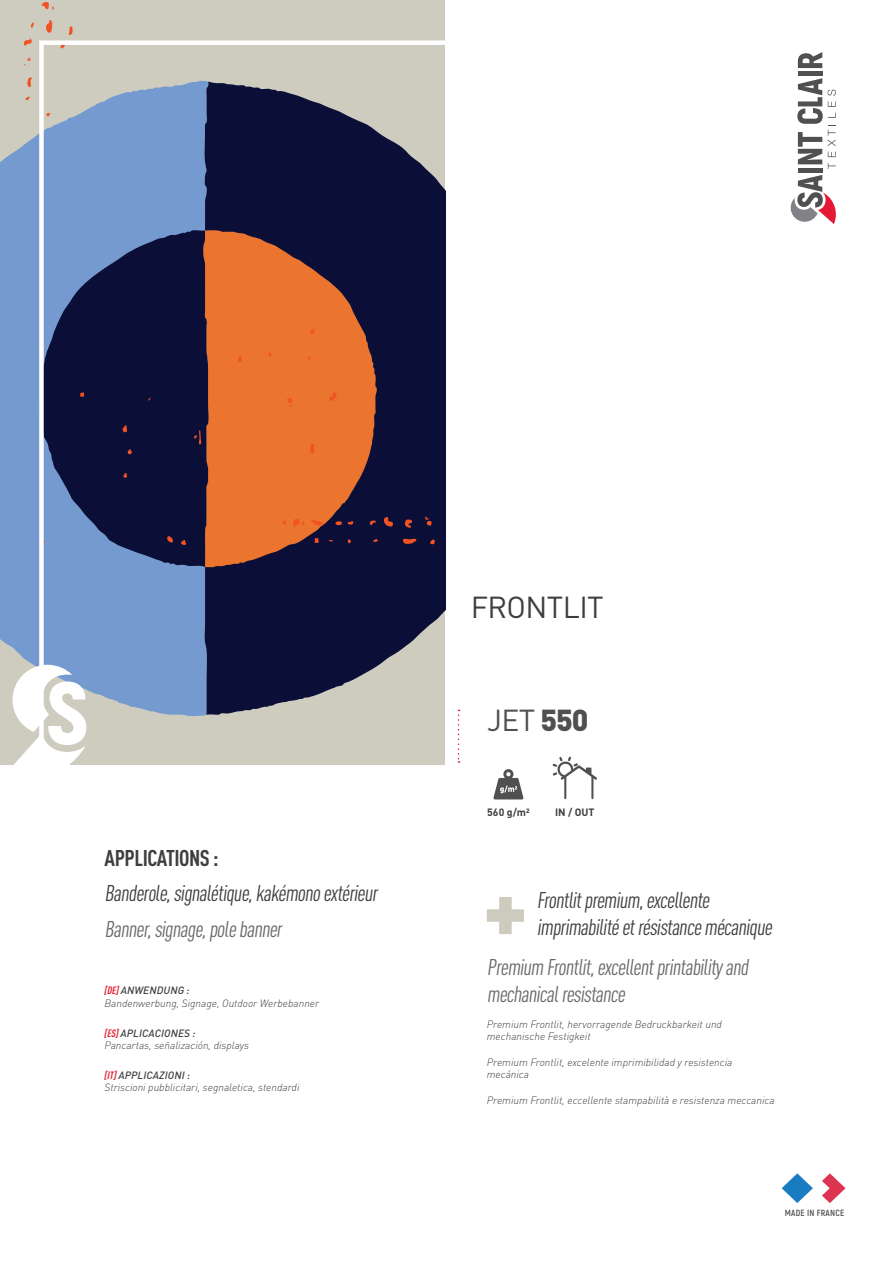
<style>
.page{position:relative;width:892px;height:1263px;background:#fff}
.page>*{position:absolute;margin:0;border:0;box-sizing:border-box;transform-origin:0 0}
.t1{font:30px "DIN Pro";letter-spacing:-.02em;color:#3e3e3f}
.t2{font:30px "DIN Pro";color:#505052}
.t3{font:condensed 22.5px/27px "DIN Pro";color:#3e3e3f}
.t4{font:condensed 22.5px/27px "DIN Pro";color:#69696c}
.t5{font:700 condensed 22.5px "DIN Pro";letter-spacing:-.02em;color:#3e3e3f}
.t6{font:500 13.95px "Avenir LT Std";color:#3f433f}
.t7{font:italic 300 10.5px/12.6px "DIN Pro";color:#3e3e3f}
.t8{font:700 10.5px "DIN Pro";color:#3e3e3f}
.t9{font:700 9px "Akrobat";letter-spacing:.025em;color:#505052}
.s1{font-weight:700;font-stretch:condensed;color:#e41d2f}
.s2{font-weight:500}
.s3{font-weight:900}
</style>
<div class="page">
<svg style="left:781px;top:1173px;width:64px;height:30px"></svg>
<svg style="left:457px;top:709px;width:2px;height:53px"></svg>
<div style="left:0;top:0;width:445px;height:765px;background:#cdccbf"></div>
<svg style="left:0;top:81px;width:209px;height:635px;background:#7d9fce"></svg>
<svg style="left:203px;top:82px;width:242px;height:633px;fill:#0b0f38"></svg>
<svg style="left:44px;top:230px;width:159px;height:337px;background:#202b57"></svg>
<svg style="left:203px;top:230px;width:174px;height:337px;background:#b75d30"></svg>
<svg style="left:430px;top:539px;width:6px;height:5px"></svg>
<svg style="left:404px;top:519px;width:8px;height:9px"></svg>
<svg style="left:383px;top:517px;width:10px;height:10px"></svg>
<svg style="left:402px;top:538px;width:14px;height:6px"></svg>
<svg style="left:425px;top:516px;width:6px;height:10px"></svg>
<svg style="left:307px;top:356px;width:3px;height:5px"></svg>
<svg style="left:310px;top:444px;width:4px;height:9px"></svg>
<svg style="left:310px;top:329px;width:4px;height:6px"></svg>
<svg style="left:369px;top:520px;width:7px;height:6px"></svg>
<svg style="left:286px;top:397px;width:7px;height:11px"></svg>
<svg style="left:293px;top:519px;width:11px;height:8px"></svg>
<svg style="left:329px;top:392px;width:8px;height:9px"></svg>
<svg style="left:347px;top:539px;width:3px;height:4px"></svg>
<svg style="left:371px;top:539px;width:6px;height:3px"></svg>
<svg style="left:311px;top:518px;width:13px;height:7px"></svg>
<svg style="left:314px;top:538px;width:5px;height:5px"></svg>
<svg style="left:335px;top:521px;width:18px;height:4px"></svg>
<svg style="left:283px;top:520px;width:3px;height:4px"></svg>
<svg style="left:24px;top:38px;width:8px;height:8px"></svg>
<svg style="left:25px;top:95px;width:6px;height:6px"></svg>
<svg style="left:24px;top:57px;width:7px;height:10px"></svg>
<svg style="left:268px;top:352px;width:3px;height:4px"></svg>
<svg style="left:122px;top:424px;width:6px;height:8px"></svg>
<svg style="left:26px;top:77px;width:6px;height:11px"></svg>
<svg style="left:123px;top:472px;width:5px;height:6px"></svg>
<svg style="left:126px;top:447px;width:6px;height:7px"></svg>
<svg style="left:80px;top:392px;width:5px;height:5px"></svg>
<svg style="left:238px;top:356px;width:4px;height:6px"></svg>
<svg style="left:194px;top:430px;width:7px;height:14px"></svg>
<svg style="left:181px;top:540px;width:6px;height:6px"></svg>
<svg style="left:166px;top:533px;width:7px;height:10px"></svg>
<svg style="left:30px;top:23px;width:4px;height:5px"></svg>
<svg style="left:41px;top:2px;width:13px;height:8px"></svg>
<svg style="left:68px;top:26px;width:5px;height:9px"></svg>
<svg style="left:60px;top:45px;width:5px;height:4px"></svg>
<svg style="left:45px;top:112px;width:6px;height:6px"></svg>
<svg style="left:46px;top:20px;width:6px;height:13px"></svg>
<svg style="left:487px;top:897px;width:36px;height:37px"></svg>
<svg style="left:7px;top:664px;width:79px;height:101px"></svg>
<div style="left:797px;top:168px;width:25px;height:5px;background:#505052"></div>
<div style="left:797px;top:71px;width:25px;height:5px;background:#505052"></div>
<svg style="left:797px;top:52px;width:25px;height:16px"></svg>
<svg style="left:790px;top:175px;width:45px;height:49px"></svg>
<svg style="left:797px;top:78px;width:38px;height:91px"></svg>
<div style="left:39px;top:40px;width:811px;height:750px;border:4px solid #fff"></div>
<svg style="left:493px;top:769px;width:30px;height:30px"></svg>
<svg style="left:552px;top:756px;width:44px;height:43px"></svg>
<h2 class="t5" style="left:105px;top:840px;width:115px">APPLICATIONS :</h2>
<h2 class="t3" style="left:104px;top:878px;width:278px">Banderole,signalétique,kakémonoextérieur</h2>
<h2 class="t4" style="left:104px;top:913px;width:183px">Banner,signage,polebanner</h2>
<p class="t7" style="left:104px;top:983px;width:216px"><span class="s1">[DE]</span> <span class="s2">ANWENDUNG :<br></span>Bandenwerbung, Signage, Outdoor Werbebanner</p>
<p class="t7" style="left:104px;top:1025px;width:146px"><span class="s1">[ES]</span> <span class="s2">APLICACIONES :<br></span>Pancartas, señalización, displays</p>
<p class="t7" style="left:104px;top:1067px;width:196px"><span class="s1">[IT]</span> <span class="s2">APPLICAZIONI :<br></span>Striscioni pubblicitari, segnaletica, stendardi</p>
<h1 class="t1" style="left:470px;top:583px;width:134px">FRONTLIT</h1>
<h1 class="t2" style="left:487px;top:696px;width:103px">JET <span class="s3">550</span></h1>
<p class="t8" style="left:487px;top:803px;width:44px">560 g/m²</p>
<p class="t8" style="left:555px;top:803px;width:41px">IN / OUT</p>
<h2 class="t3" style="left:536px;top:885px;width:241px">Frontlitpremium,excellente imprimabilitéetrésistancemécanique</h2>
<h2 class="t4" style="left:486px;top:952px;width:267px">Premium Frontlit,excellentprintability and mechanicalresistance</h2>
<p class="t7" style="left:486px;top:1016px;width:236px">Premium Frontlit, hervorragende Bedruckbarkeit und mechanische Festigkeit</p>
<p class="t7" style="left:486px;top:1054px;width:247px">Premium Frontlit, excelente imprimibilidad y resistencia mecánica</p>
<p class="t7" style="left:486px;top:1092px;width:289px">Premium Frontlit, eccellente stampabilità e resistenza meccanica</p>
<p class="t9" style="left:784px;top:1207px;width:61px">MADE IN FRANCE</p>
<h3 class="t6" style="left:782px;top:1209px;width:64px">MADE IN</h3>
</div>
